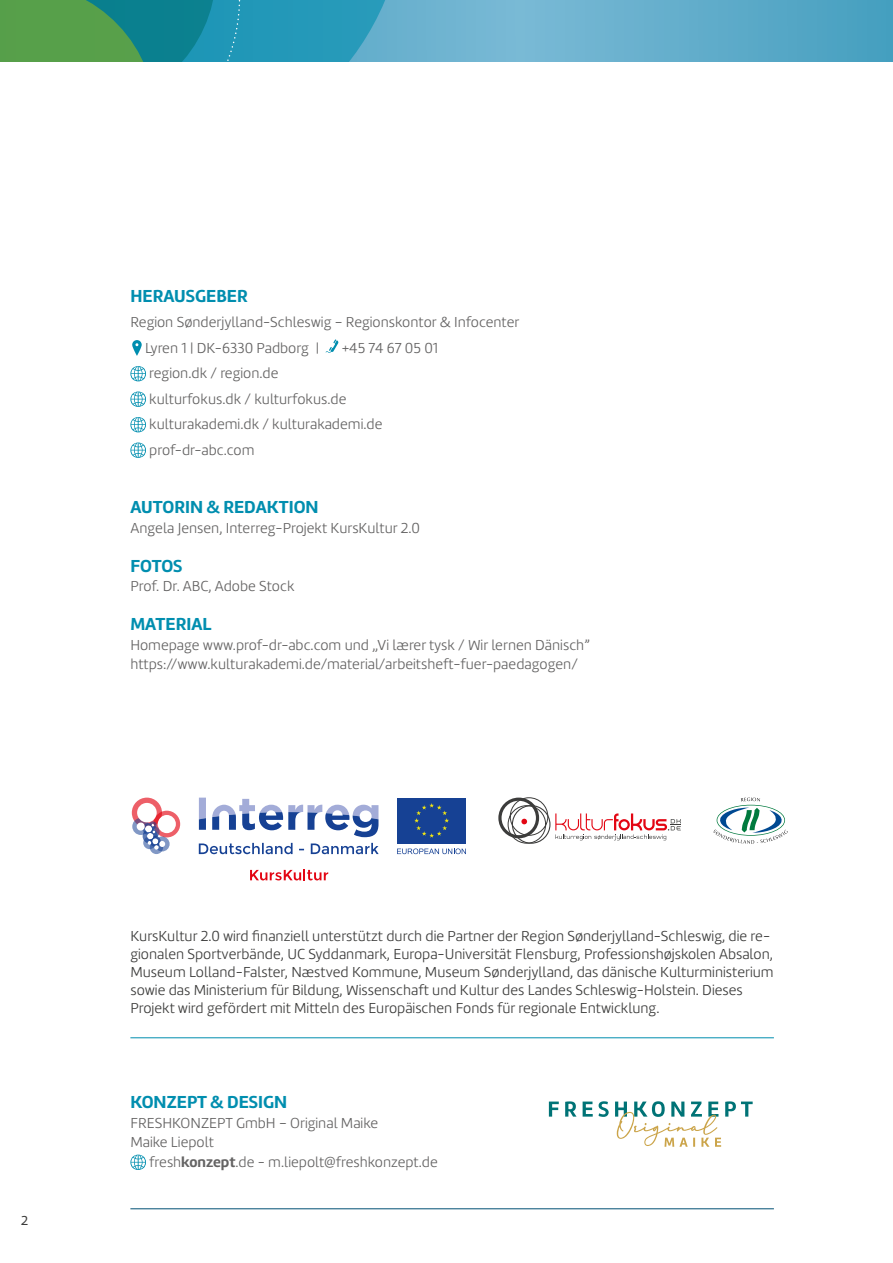
<style>
.page{position:relative;width:893px;height:1263px;background:#fff}
.page>*{position:absolute;margin:0;border:0;box-sizing:border-box;transform-origin:0 0}
.t1{font:700 18px "Marine";color:#008eaf}
.t2{font:300 15px/25.5px "Marine";color:#646363}
.t3{font:300 15px/18px "Marine";color:#3c3c3b}
.t4{font:13.5px "Marine";color:#3c3c3b}
.s1{font-weight:700}
</style>
<div class="page">
<svg style="left:132px;top:340px;width:10px;height:16px"></svg>
<svg style="left:326px;top:339px;width:13px;height:14px"></svg>
<svg style="left:130px;top:366px;width:16px;height:15px"></svg>
<svg style="left:130px;top:391px;width:16px;height:16px"></svg>
<svg style="left:130px;top:417px;width:16px;height:15px"></svg>
<svg style="left:130px;top:442px;width:16px;height:16px"></svg>
<svg style="left:130px;top:1154px;width:16px;height:16px"></svg>
<svg style="left:549px;top:1101px;width:204px;height:46px"></svg>
<hr style="left:130px;top:1208px;width:644px;height:1px;background:#004f73">
<hr style="left:130px;top:1037px;width:644px;height:1px;background:#008eaf">
<div style="left:397px;top:798px;width:69px;height:45px;background:#164194"></div>
<svg style="left:414px;top:803px;width:35px;height:35px"></svg>
<svg style="left:397px;top:848px;width:69px;height:6px"></svg>
<svg style="left:199px;top:798px;width:7px;height:32px"></svg>
<svg style="left:212px;top:799px;width:166px;height:38px"></svg>
<svg style="left:199px;top:843px;width:180px;height:11px"></svg>
<svg style="left:132px;top:798px;width:48px;height:56px"></svg>
<svg style="left:250px;top:869px;width:78px;height:11px"></svg>
<div style="left:498px;top:797px;width:41px;height:41px;border:3px solid #3c3c3b;border-radius:50%"></div>
<div style="left:512px;top:805px;width:38px;height:39px;border:1px solid #3c3c3b;border-radius:50%"></div>
<svg style="left:508px;top:797px;width:40px;height:46px"></svg>
<svg style="left:555px;top:813px;width:126px;height:27px"></svg>
<svg style="left:741px;top:797px;width:19px;height:4px"></svg>
<svg style="left:717px;top:805px;width:67px;height:30px"></svg>
<svg style="left:713px;top:807px;width:75px;height:37px"></svg>
<svg style="left:406px;top:0;width:486px;height:61px;background:#63aecb"></svg>
<svg style="left:0;top:0;width:406px;height:61px;background:#339791"></svg>
<hr style="left:892px;top:0;width:1px;height:61px;background:#439fbf">
<p class="t1" style="left:130px;top:284px;width:119px">HERAUSGEBER</p>
<p class="t2" style="left:145px;top:309px;width:376px;text-indent:-15px">Region Sønderjylland-Schleswig – Regionskontor &amp; Infocenter<br>Lyren 1 | DK-6330 Padborg |</p>
<p class="t2" style="left:342px;top:335px;width:98px">+45 74 67 05 01</p>
<p class="t2" style="left:149px;top:360px;width:235px">region.dk / region.de<br>kulturfokus.dk / kulturfokus.de kulturakademi.dk / kulturakademi.de prof-dr-abc.com</p>
<p class="t1" style="left:130px;top:496px;width:190px">AUTORIN &amp; REDAKTION</p>
<p class="t2" style="left:130px;top:515px;width:291px">Angela Jensen, Interreg-Projekt KursKultur 2.0</p>
<p class="t1" style="left:130px;top:554px;width:54px">FOTOS</p>
<p class="t2" style="left:130px;top:573px;width:166px">Prof. Dr. ABC, Adobe Stock</p>
<p class="t1" style="left:130px;top:613px;width:82px">MATERIAL</p>
<p class="t2" style="left:130px;top:635px;width:461px;line-height:19.5px">Homepage www.prof-dr-abc.com und „Vi lærer tysk / Wir lernen Dänisch” https://www.kulturakademi.de/material/arbeitsheft-fuer-paedagogen/</p>
<p class="t4" style="left:21px;top:1212px;width:9px">2</p>
<p class="t3" style="left:130px;top:927px;width:645px">KursKultur 2.0 wird finanziell unterstützt durch die Partner der Region Sønderjylland-Schleswig, die re&shy;gionalen Sportverbände, UC Syddanmark, Europa-Universität Flensburg, Professionshøjskolen Absalon, Museum Lolland-Falster, Næstved Kommune, Museum Sønderjylland, das dänische Kulturministerium sowie das Ministerium für Bildung, Wissenschaft und Kultur des Landes Schleswig-Holstein. Dieses Projekt wird gefördert mit Mitteln des Europäischen Fonds für regionale Entwicklung.</p>
<p class="t1" style="left:130px;top:1091px;width:158px">KONZEPT &amp; DESIGN</p>
<p class="t2" style="left:130px;top:1113px;width:249px;line-height:19.5px">FRESHKONZEPT GmbH – Original Maike<br>Maike Liepolt</p>
<p class="t2" style="left:149px;top:1149px;width:290px">fresh<span class="s1">konzept</span>.de - m.liepolt@freshkonzept.de</p>
</div>
